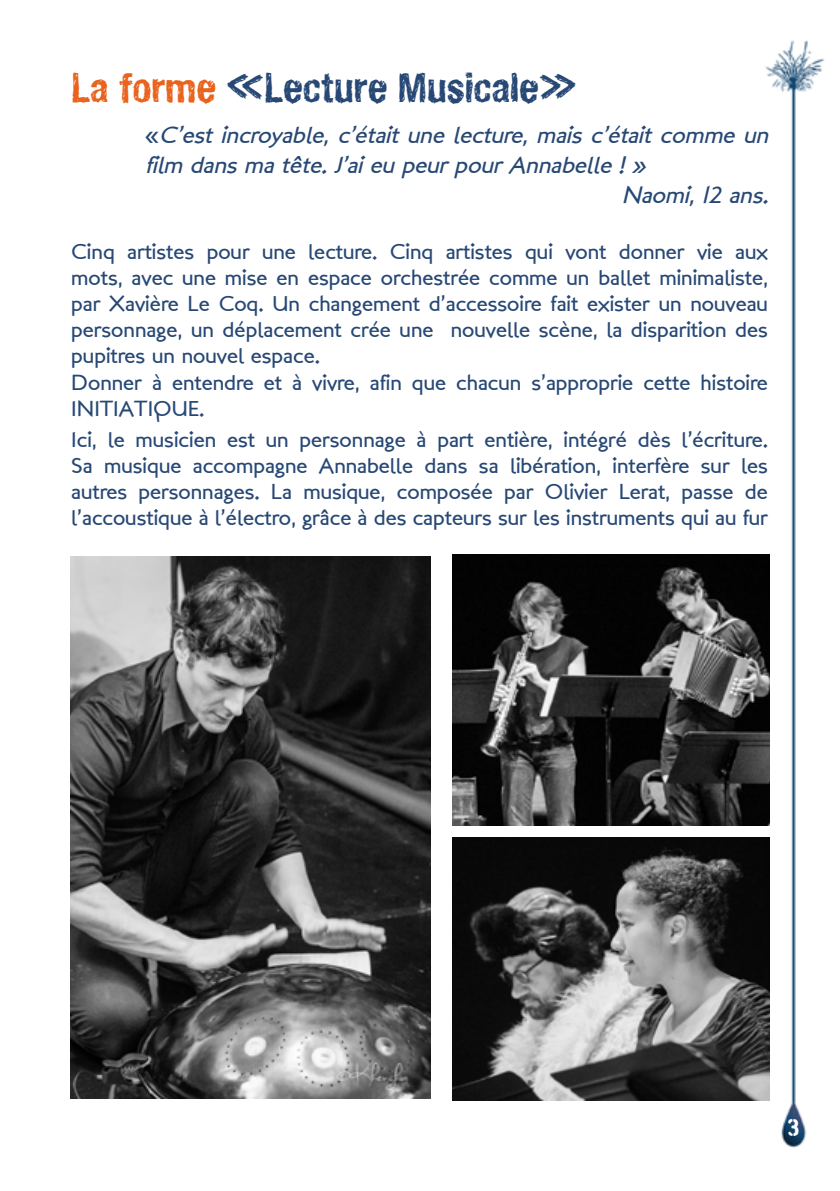
<style>
.page{position:relative;width:840px;height:1191px;background:#fff}
.page>*{position:absolute;margin:0;border:0;box-sizing:border-box;transform-origin:0 0}
.t1{font:40px "Hand Vetica";color:#274875}
.t2{font:italic 24px "London Between";color:#274875}
.t3{font:24px "Burnaby Stencil";color:#fff}
.t4{font:22px/26px "London Between";color:#274875}
.s1{color:#e9631c}
.s2{font-style:normal}
</style>
<div class="page">
<img style="left:755px;top:40px;width:70px;height:1108px">
<img style="left:71px;top:556px;width:359px;height:542px">
<img style="left:452px;top:555px;width:317px;height:271px">
<img style="left:452px;top:838px;width:317px;height:262px">
<h1 class="t1" style="left:71px;top:53px;width:506px"><span class="s1">La forme</span> «Lecture Musicale»</h1>
<p class="t2" style="left:145px;top:120px;width:631px"><span class="s2">«</span> C’est incroyable, c’était une lecture, mais c’était comme un</p>
<p class="t2" style="left:145px;top:150px;width:508px">film dansmatête.J’aieupeurpourAnnabelle!»</p>
<p class="t2" style="left:621px;top:180px;width:154px">Naomi,12 ans.</p>
<p class="t4" style="left:71px;top:239px;width:697px">Cinq artistes pour une lecture. Cinq artistes qui vont donner vie aux mots, avec une mise en espace orchestrée comme un ballet minimaliste, par Xavière Le Coq. Un changement d’accessoire fait exister un nouveau personnage, un déplacement crée une nouvelle scène, la disparition des pupitres un nouvel espace.<br>Donner à entendre et à vivre, afin que chacun s’approprie cette histoire INITIATIQUE.</p>
<p class="t4" style="left:71px;top:427px;width:697px;text-align:justify">Ici, le musicien est un personnage à part entière, intégré dès l’écriture.<br>Sa musique accompagne Annabelle dans sa libération, interfère sur les autres personnages. La musique, composée par Olivier Lerat, passe de l’accoustique à l’électro, grâce à des capteurs sur les instruments qui au fur</p>
<p class="t3" style="left:787px;top:1113px;width:12px">3</p>
</div>
